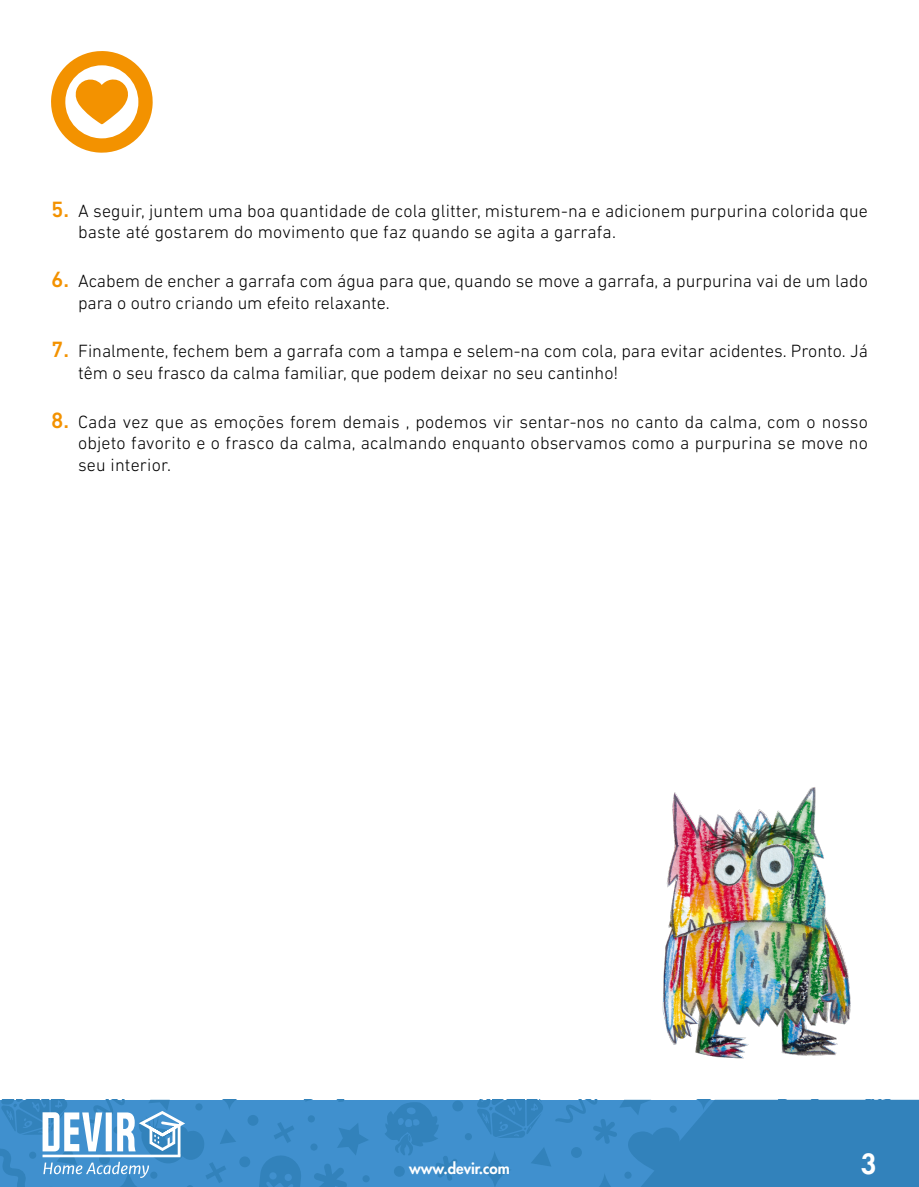
<style>
.page{position:relative;width:919px;height:1187px;background:#fff}
.page>*{position:absolute;margin:0;border:0;box-sizing:border-box;transform-origin:0 0}
.t1{font:800 27px "Futura Std";color:#fff}
.t2{font:300 18px/21.6px "DIN Next LT Pro";color:#000}
.t3{font:800 15px "Futura Std";color:#fff}
.s1{font-weight:500;font-size:22.5px;color:#f39200}
</style>
<div class="page">
<div style="left:0;top:1099px;width:918px;height:87px;background:#4090ce"></div>
<svg style="left:337px;top:1123px;width:31px;height:32px"></svg>
<svg style="left:314px;top:1164px;width:33px;height:22px"></svg>
<div style="left:362px;top:1175px;width:7px;height:7px;background:#3282bb;border-radius:50%"></div>
<div style="left:310px;top:1143px;width:7px;height:7px;background:#3282bb;border-radius:50%"></div>
<div style="left:308px;top:1115px;width:7px;height:7px;background:#3282bb;border-radius:50%"></div>
<div style="left:247px;top:1114px;width:11px;height:11px;background:#3282bb;border-radius:50%"></div>
<div style="left:239px;top:1156px;width:11px;height:11px;background:#3282bb;border-radius:50%"></div>
<svg style="left:274px;top:1122px;width:20px;height:20px"></svg>
<svg style="left:286px;top:1099px;width:66px;height:2px"></svg>
<svg style="left:259px;top:1156px;width:42px;height:30px"></svg>
<div style="left:465px;top:1132px;width:7px;height:8px;background:#3282bb;border-radius:50%"></div>
<div style="left:452px;top:1100px;width:11px;height:11px;background:#3282bb;border-radius:50%"></div>
<svg style="left:385px;top:1101px;width:74px;height:79px"></svg>
<svg style="left:476px;top:1099px;width:442px;height:87px"></svg>
<svg style="left:0;top:1099px;width:241px;height:88px"></svg>
<svg style="left:51px;top:51px;width:102px;height:102px"></svg>
<img style="left:662px;top:787px;width:189px;height:272px">
<p class="t2" style="left:78px;top:200px;width:791px;text-indent:-27px"><span class="s1">5.</span> A seguir, juntem uma boa quantidade de cola glitter, misturem-na e adicionem purpurina colorida que baste até gostarem do movimento que faz quando se agita a garrafa.</p>
<p class="t2" style="left:78px;top:270px;width:791px;text-indent:-27px"><span class="s1">6.</span> Acabem de encher a garrafa com água para que, quando se move a garrafa, a purpurina vai de um lado para o outro criando um efeito relaxante.</p>
<p class="t2" style="left:78px;top:340px;width:791px;text-indent:-27px"><span class="s1">7.</span> Finalmente, fechem bem a garrafa com a tampa e selem-na com cola, para evitar acidentes. Pronto. Já têm o seu frasco da calma familiar, que podem deixar no seu cantinho!</p>
<p class="t2" style="left:78px;top:410px;width:791px;text-align:justify;text-indent:-27px"><span class="s1">8.</span> Cada vez que as emoções forem demais , podemos vir sentar-nos no canto da calma, com o nosso objeto favorito e o frasco da calma, acalmando enquanto observamos como a purpurina se move no seu interior.</p>
<p class="t3" style="left:409px;top:1159px;width:102px">www.devir.com</p>
<h1 class="t1" style="left:860px;top:1146px;width:17px">3</h1>
</div>
